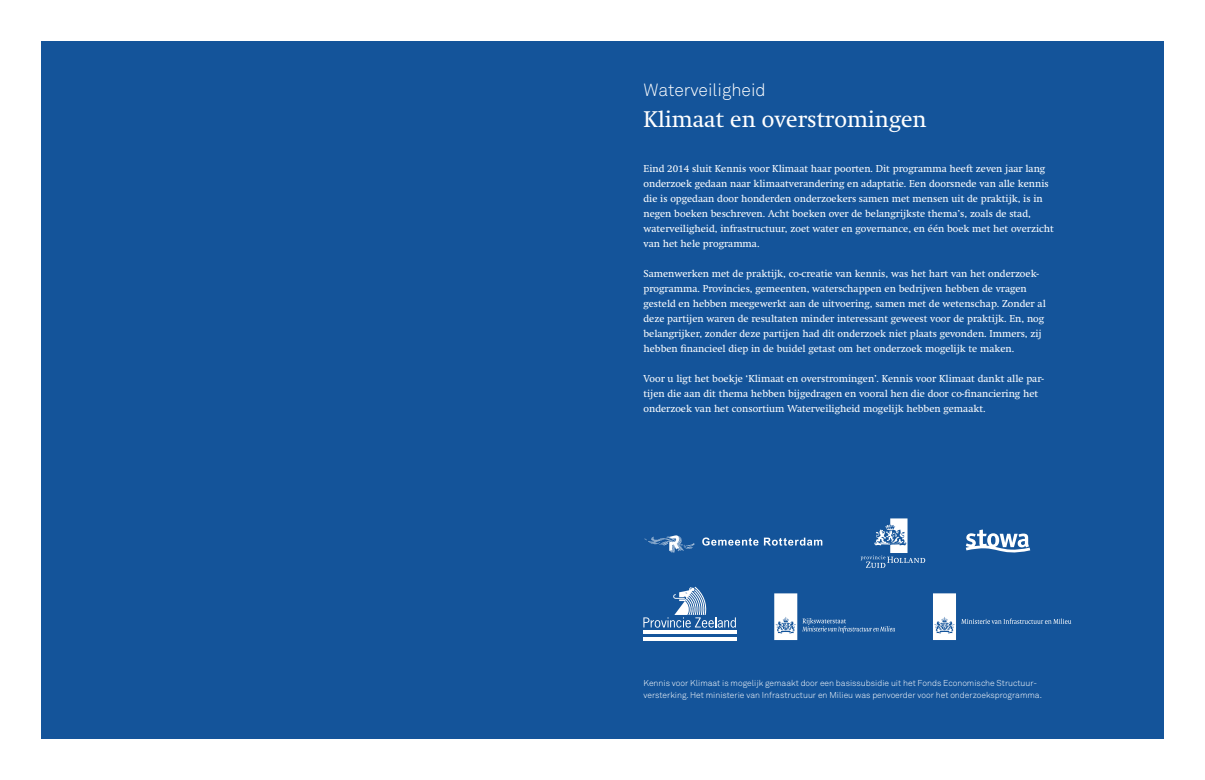
<style>
.page{position:relative;width:1205px;height:780px;background:#fff}
.page>*{position:absolute;margin:0;border:0;box-sizing:border-box;transform-origin:0 0}
.t1{font:22.5px "Swift";color:#fff}
.t2{font:300 17.5px "Akkurat";color:#fff}
.t3{font:10px/15px "Swift";color:#fff}
.t4{font:300 8.5px/12.5px "Akkurat";color:#fff}
</style>
<div class="page">
<div style="left:41px;top:41px;width:1123px;height:698px;background:#14549a"></div>
<svg style="left:933px;top:593px;width:138px;height:47px"></svg>
<svg style="left:644px;top:535px;width:178px;height:17px"></svg>
<hr style="left:643px;top:637px;width:93px;height:3px;background:#fff">
<hr style="left:643px;top:630px;width:93px;height:4px;background:#fff">
<svg style="left:643px;top:586px;width:93px;height:41px"></svg>
<svg style="left:860px;top:518px;width:65px;height:50px"></svg>
<svg style="left:966px;top:529px;width:64px;height:24px"></svg>
<svg style="left:774px;top:593px;width:121px;height:47px"></svg>
<h2 class="t2" style="left:643px;top:79px;width:124px">Waterveiligheid</h2>
<h1 class="t1" style="left:643px;top:106px;width:285px">Klimaat en overstromingen</h1>
<p class="t3" style="left:643px;top:161px;width:412px">Eind 2014 sluit Kennis voor Klimaat haar poorten. Dit programma heeft zeven jaar lang onderzoek gedaan naar klimaatverandering en adaptatie. Een doorsnede van alle kennis die is opgedaan door honderden onderzoekers samen met mensen uit de praktijk, is in negen boeken beschreven. Acht boeken over de belangrijkste thema’s, zoals de stad, waterveiligheid, infrastructuur, zoet water en governance, en één boek met het overzicht van het hele programma.</p>
<p class="t3" style="left:643px;top:266px;width:404px">Samenwerken met de praktijk, co-creatie van kennis, was het hart van het onderzoek&shy;programma. Provincies, gemeenten, waterschappen en bedrijven hebben de vragen gesteld en hebben meegewerkt aan de uitvoering, samen met de wetenschap. Zonder al deze partijen waren de resultaten minder interessant geweest voor de praktijk. En, nog belangrijker, zonder deze partijen had dit onderzoek niet plaats gevonden. Immers, zij hebben financieel diep in de buidel getast om het onderzoek mogelijk te maken.</p>
<p class="t3" style="left:643px;top:371px;width:402px">Voor u ligt het boekje ‘Klimaat en overstromingen’. Kennis voor Klimaat dankt alle par&shy;tijen die aan dit thema hebben bijgedragen en vooral hen die door co-financiering het onderzoek van het consortium Waterveiligheid mogelijk hebben gemaakt.</p>
<p class="t4" style="left:643px;top:676px;width:400px">Kennis voor Klimaat is mogelijk gemaakt door een basissubsidie uit het Fonds Economische Structuur&shy;versterking. Het ministerie van Infrastructuur en Milieu was penvoerder voor het onderzoeksprogramma.</p>
</div>
